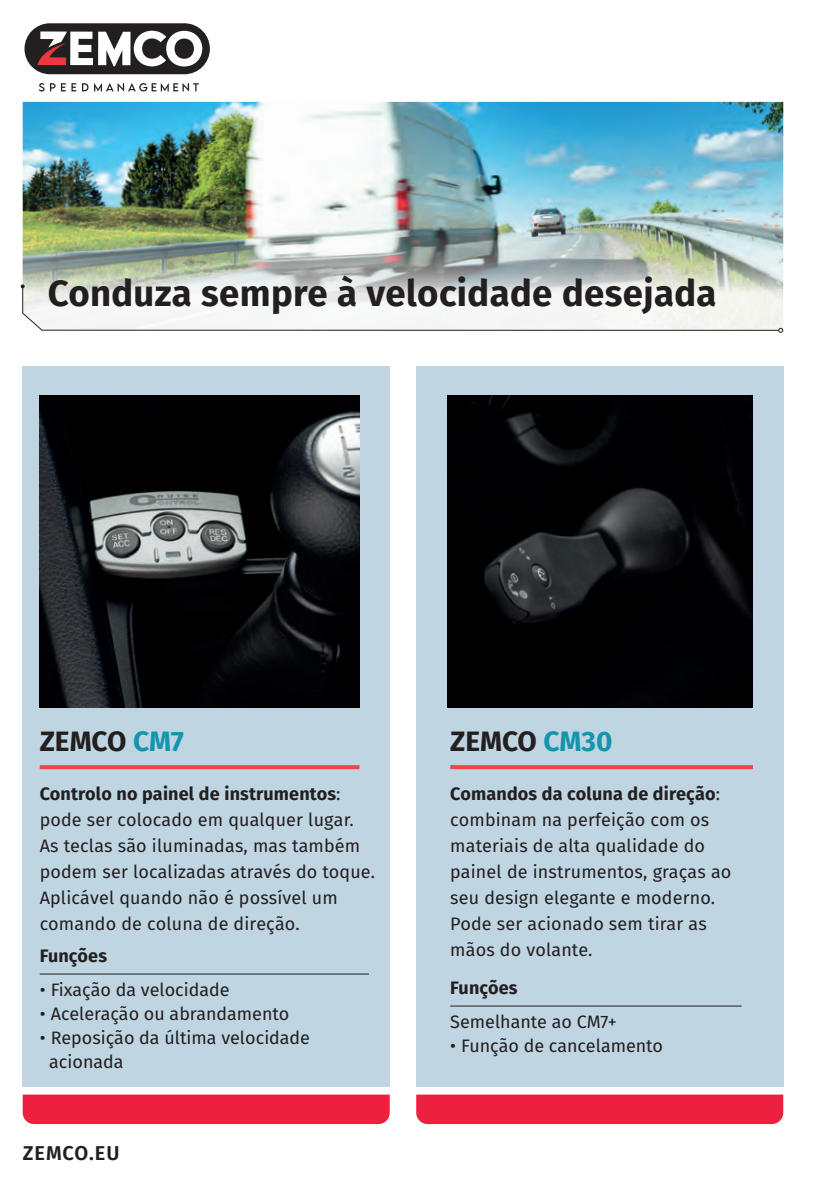
<style>
.page{position:relative;width:823px;height:1191px;background:#fff}
.page>*{position:absolute;margin:0;border:0;box-sizing:border-box;transform-origin:0 0}
.t1{font:700 36.6px "Fira Sans";letter-spacing:.01em;color:#231f20}
.t2{font:700 28px "Fira Sans";letter-spacing:-.005em;color:#231f20}
.t3{font:600 20px "Fira Sans";letter-spacing:.05em;color:#231f20}
.t4{font:18px/26px "Fira Sans";letter-spacing:.01em;color:#231f20}
.t5{font:700 18px "Fira Sans";letter-spacing:.01em;color:#231f20}
.s1{color:#1594ae}
.s2{font-weight:700}
</style>
<div class="page">
<div style="left:23px;top:366px;width:366px;height:720px;background:#bfd5e2"></div>
<div style="left:23px;top:1094px;width:366px;height:30px;background:#ed213f"></div>
<div style="left:416px;top:1094px;width:366px;height:30px;background:#ed213f"></div>
<img style="left:40px;top:395px;width:319px;height:312px">
<svg style="left:40px;top:765px;width:319px;height:4px"></svg>
<hr style="left:40px;top:973px;width:329px;height:1px;background:#231f20">
<div style="left:416px;top:366px;width:366px;height:720px;background:#bfd5e2"></div>
<img style="left:447px;top:395px;width:305px;height:312px">
<svg style="left:450px;top:765px;width:302px;height:4px"></svg>
<hr style="left:450px;top:1005px;width:291px;height:1px;background:#231f20">
<img style="left:23px;top:102px;width:759px;height:182px">
<svg style="left:21px;top:284px;width:761px;height:49px"></svg>
<div style="left:24px;top:23px;width:186px;height:51px;background:#231f20;border-radius:25px"></div>
<svg style="left:39px;top:83px;width:5px;height:8px"></svg>
<svg style="left:50px;top:83px;width:26px;height:8px"></svg>
<svg style="left:82px;top:83px;width:6px;height:8px"></svg>
<svg style="left:94px;top:83px;width:105px;height:8px"></svg>
<svg style="left:37px;top:31px;width:165px;height:36px"></svg>
<h1 class="t1" style="left:48px;top:262px;width:670px">Conduza sempre à velocidade desejada</h1>
<h2 class="t2" style="left:40px;top:717px;width:146px">ZEMCO <span class="s1">CM7</span></h2>
<p class="t4" style="left:40px;top:780px;width:336px"><span class="s2">Controlo no painel de instrumentos</span>: pode ser colocado em qualquer lugar.<br>As teclas são iluminadas, mas também podem ser localizadas através do toque.<br>Aplicável quando não é possível um comando de coluna de direção.</p>
<p class="t5" style="left:40px;top:940px;width:69px">Funções</p>
<p class="t4" style="left:40px;top:976px;width:191px">• Fixação da velocidade</p>
<p class="t4" style="left:40px;top:1000px;width:251px">• Aceleração ou abrandamento</p>
<p class="t4" style="left:49px;top:1025px;width:262px;line-height:24px;text-indent:-10px">• Reposição da última velocidade acionada</p>
<p class="t3" style="left:23px;top:1136px;width:98px">ZEMCO.EU</p>
<h2 class="t2" style="left:450px;top:717px;width:164px">ZEMCO <span class="s1">CM30</span></h2>
<p class="t4" style="left:450px;top:780px;width:282px"><span class="s2">Comandos da coluna de direção</span>: combinam na perfeição com os materiais de alta qualidade do painel de instrumentos, graças ao seu design elegante e moderno.<br>Pode ser acionado sem tirar as mãos do volante.</p>
<p class="t5" style="left:450px;top:972px;width:69px">Funções</p>
<p class="t4" style="left:450px;top:1008px;width:168px">Semelhante ao CM7+</p>
<p class="t4" style="left:450px;top:1032px;width:214px">• Função de cancelamento</p>
</div>
